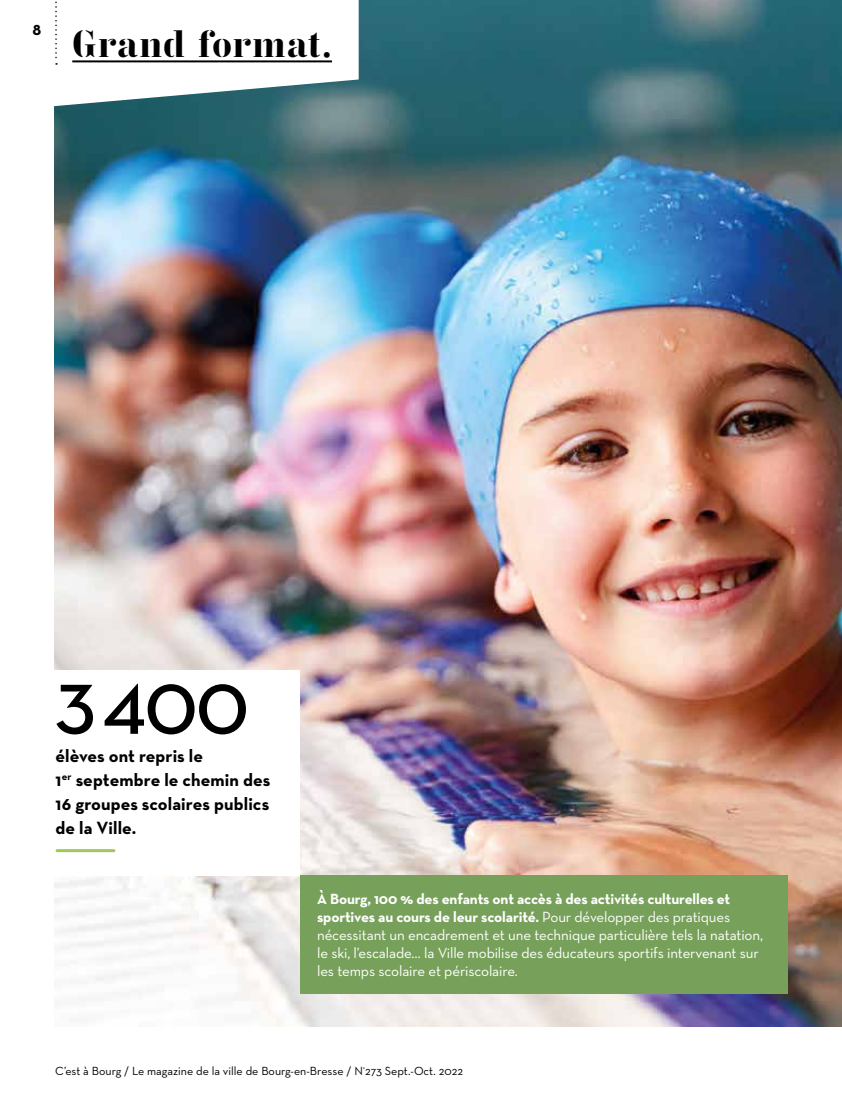
<style>
.page{position:relative;width:842px;height:1098px;background:#fff}
.page>*{position:absolute;margin:0;border:0;box-sizing:border-box;transform-origin:0 0}
.t1{font:600 72px "Neutraface Text";color:#000}
.t2{font:39.15px "Vtg Stencil Germany No 1";letter-spacing:.02em;color:#000}
.t3{font:700 18px/24px "Neutraface Text";letter-spacing:.005em;color:#000}
.t4{font:16.5px "Neutraface Text Bold Alt";color:#000}
.t5{font:15px/18px "Neutraface Text";letter-spacing:-.01em;color:#fff}
.t6{font:12px "Neutraface Text";color:#000}
.s1{font-weight:700}
</style>
<div class="page">
<img style="left:54px;top:0;width:788px;height:1026px">
<svg style="left:54px;top:0;width:305px;height:111px"></svg>
<hr style="left:72px;top:60px;width:260px;height:2px;background:#000">
<svg style="left:55px;top:0;width:2px;height:65px"></svg>
<div style="left:300px;top:875px;width:488px;height:118px;background:#77a15a"></div>
<div style="left:41px;top:669px;width:259px;height:206px;background:#fff"></div>
<hr style="left:57px;top:848px;width:57px;height:3px;background:#a1c854">
<p class="t4" style="left:33px;top:18px;width:10px">8</p>
<h2 class="t2" style="left:72px;top:22px;width:261px">Grand format.</h2>
<h1 class="t1" style="left:56px;top:664px;width:195px">3 400</h1>
<p class="t3" style="left:56px;top:743px;width:216px">élèves ont repris le<br>1<sup>er</sup> septembre le chemin des<br>16 groupes scolaires publics de la Ville.</p>
<p class="t5" style="left:317px;top:889px;width:447px"><span class="s1">À Bourg, 100 % des enfants ont accès à des activités culturelles et sportives au cours de leur scolarité.</span> Pour développer des pratiques nécessitant un encadrement et une technique particulière tels la natation, le ski, l’escalade… la Ville mobilise des éducateurs sportifs intervenant sur les temps scolaire et périscolaire.</p>
<p class="t6" style="left:55px;top:1063px;width:409px">C’est à Bourg / Le magazine de la ville de Bourg-en-Bresse / N<sup>°</sup>273 Sept.-Oct. 2022</p>
</div>
